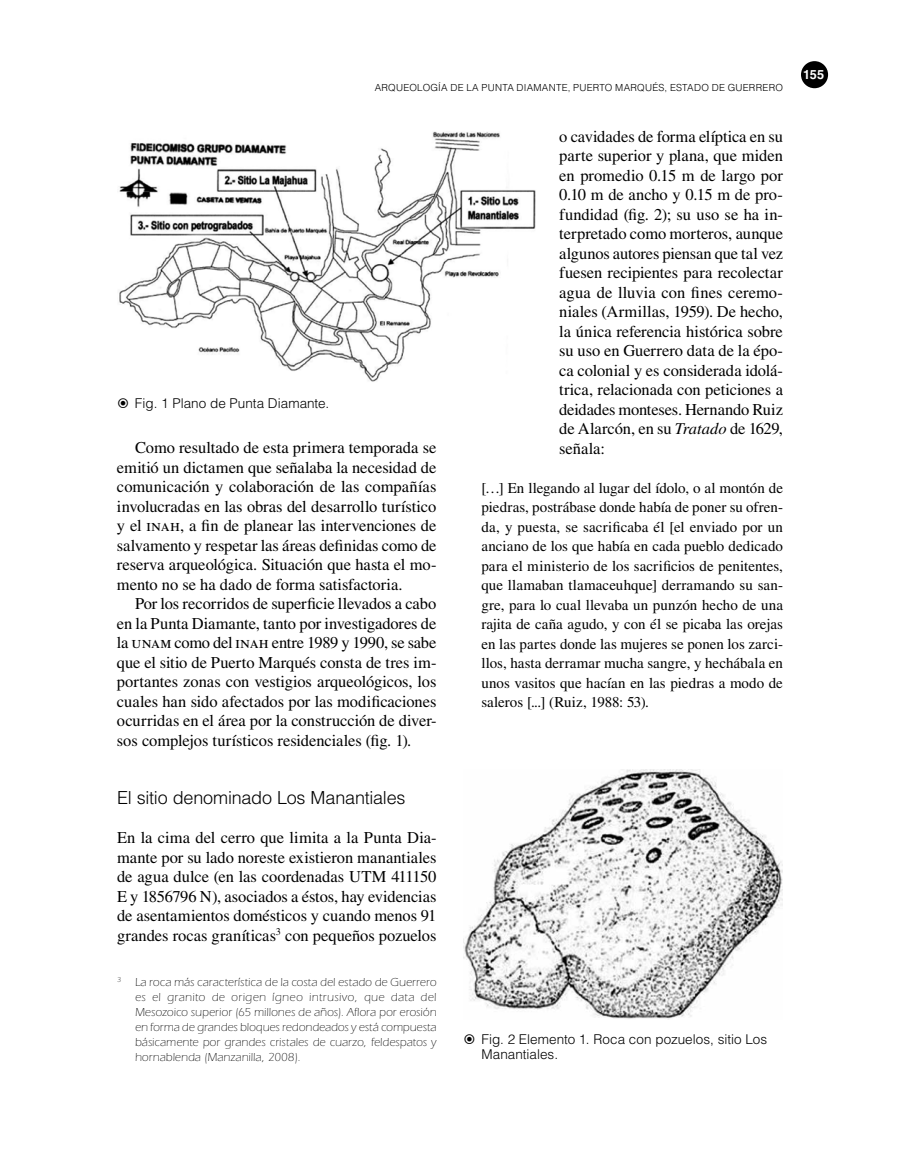
<style>
.page{position:relative;width:900px;height:1170px;background:#fff}
.page>*{position:absolute;margin:0;border:0;box-sizing:border-box;transform-origin:0 0}
.t1{font:300 18px "Helvetica LT Std";letter-spacing:-.015em;color:#000}
.t2{font:16.5px/19.5px "Times LT Std";letter-spacing:-.005em;color:#000;text-align:justify}
.t3{font:15px/19.5px "Times LT Std";color:#000;text-align:justify}
.t4{font:300 13.5px/15px "Helvetica LT Std";color:#000}
.t5{font:700 12.75px "Helvetica LT Std";color:#fff}
.t6{font:300 12px/15px "ITC Eras Std";letter-spacing:.015em;color:#000;text-align:justify}
.t7{font:300 9.75px "Helvetica LT Std";letter-spacing:.025em;color:#000}
.s1{font-style:italic}
</style>
<div class="page">
<div style="left:801px;top:61px;width:27px;height:27px;background:#000;border-radius:50%"></div>
<img style="left:119px;top:131px;width:417px;height:251px">
<img style="left:464px;top:770px;width:319px;height:249px">
<p class="t7" style="left:375px;top:82px;width:410px">ARQUEOLOGÍA DE LA PUNTA DIAMANTE, PUERTO MARQUÉS, ESTADO DE GUERRERO</p>
<p class="t4" style="left:135px;top:395px;width:196px">Fig. 1 Plano de Punta Diamante.</p>
<p class="t2" style="left:117px;top:438px;width:321px;text-indent:18px">Como resultado de esta primera temporada se emitió un dictamen que señalaba la necesidad de comunicación y colaboración de las compañías involucradas en las obras del desarrollo turístico y el inah, a fin de planear las intervenciones de salvamento y respetar las áreas definidas como de reserva arqueológica. Situación que hasta el mo&shy;mento no se ha dado de forma satisfactoria.</p>
<p class="t2" style="left:117px;top:594px;width:321px;text-indent:18px">Por los recorridos de superficie llevados a cabo en la Punta Diamante, tanto por investigadores de la unam como del inah entre 1989 y 1990, se sabe que el sitio de Puerto Marqués consta de tres im&shy;portantes zonas con vestigios arqueológicos, los cuales han sido afectados por las modificaciones ocurridas en el área por la construcción de diver&shy;sos complejos turísticos residenciales (fig. 1).</p>
<p class="t1" style="left:117px;top:787px;width:290px">El sitio denominado Los Manantiales</p>
<p class="t2" style="left:117px;top:828px;width:321px">En la cima del cerro que limita a la Punta Dia&shy;mante por su lado noreste existieron manantiales de agua dulce (en las coordenadas UTM 411150<br>E y 1856796 N), asociados a éstos, hay evidencias de asentamientos domésticos y cuando menos 91 grandes rocas graníticas<sup>3</sup> con pequeños pozuelos</p>
<p class="t6" style="left:135px;top:974px;width:303px;text-indent:-18px"><sup>3</sup> La roca más característica de la costa del estado de Guerrero es el granito de origen ígneo intrusivo, que data del Mesozoico superior (65 millones de años). Aflora por erosión en forma de grandes bloques redondeados y está compuesta básicamente por grandes cristales de cuarzo, feldespatos y hornablenda (Manzanilla, 2008).</p>
<p class="t2" style="left:559px;top:126px;width:225px">o cavidades de forma elíptica en su parte superior y plana, que miden en promedio 0.15 m de largo por 0.10 m de ancho y 0.15 m de pro&shy;fundidad (fig. 2); su uso se ha in&shy;terpretado como morteros, aunque algunos autores piensan que tal vez fuesen recipientes para recolectar agua de lluvia con fines ceremo&shy;niales (Armillas, 1959). De hecho, la única referencia histórica sobre su uso en Guerrero data de la épo&shy;ca colonial y es considerada idolá&shy;trica, relacionada con peticiones a deidades monteses. Hernando Ruiz de Alarcón, en su <span class="s1">Tratado</span> de 1629, señala:</p>
<p class="t3" style="left:482px;top:478px;width:303px">[…] En llegando al lugar del ídolo, o al montón de piedras, postrábase donde había de poner su ofren&shy;da, y puesta, se sacrificaba él [el enviado por un anciano de los que había en cada pueblo dedicado para el ministerio de los sacrificios de penitentes, que llamaban tlamaceuhque] derramando su san&shy;gre, para lo cual llevaba un punzón hecho de una rajita de caña agudo, y con él se picaba las orejas en las partes donde las mujeres se ponen los zarci&shy;llos, hasta derramar mucha sangre, y hechábala en unos vasitos que hacían en las piedras a modo de saleros [...] (Ruiz, 1988: 53).</p>
<p class="t4" style="left:481px;top:1031px;width:287px">Fig. 2 Elemento 1. Roca con pozuelos, sitio Los<br>Manantiales.</p>
<p class="t5" style="left:803px;top:67px;width:23px">155</p>
</div>
